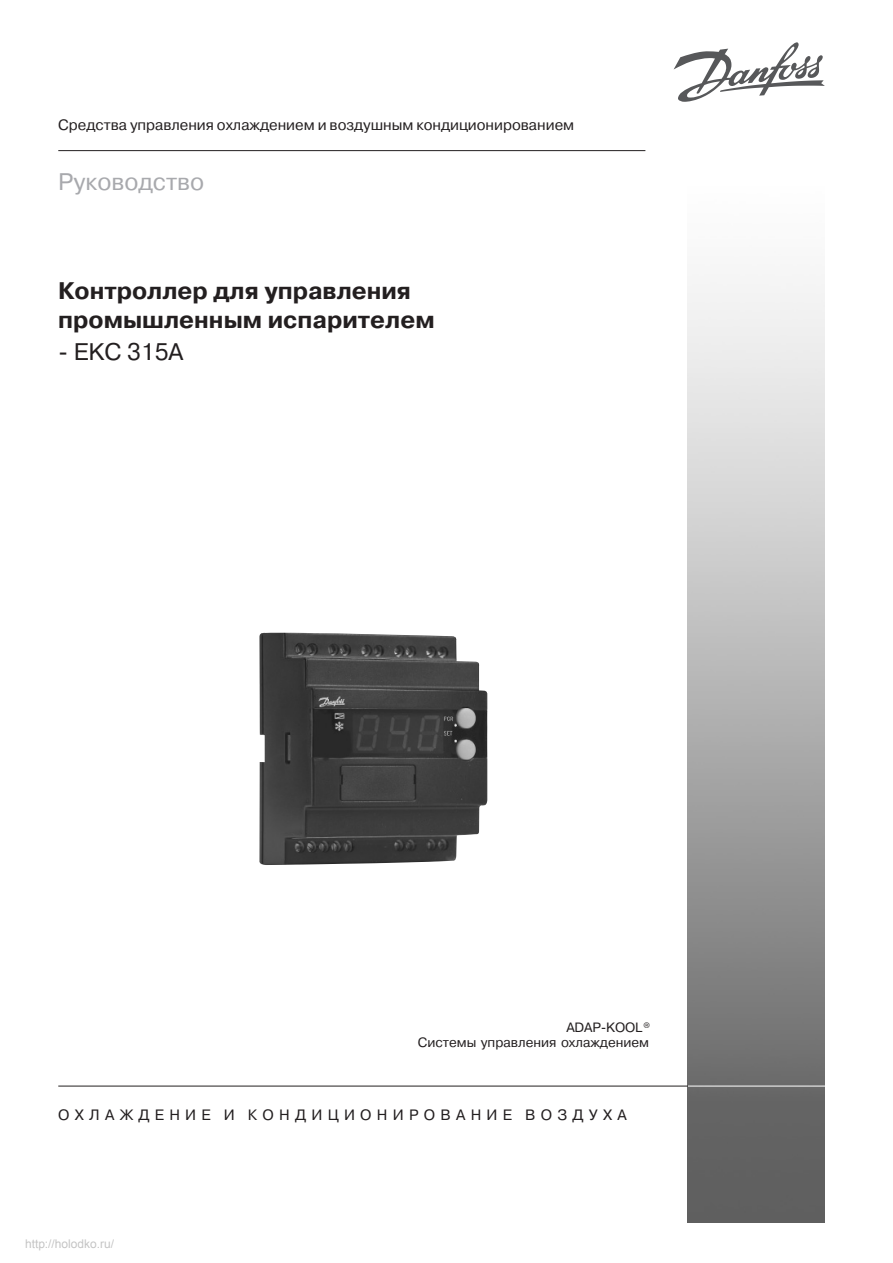
<style>
.page{position:relative;width:893px;height:1263px;background:#fff}
.page>*{position:absolute;margin:0;border:0;box-sizing:border-box;transform-origin:0 0}
.t1{font:700 24px/28.5px "Pragmatica C";color:#231f20}
.t2{font:24px "Pragmatica C";color:#a8a9ad}
.t3{font:24px "Pragmatica C";letter-spacing:-.005em;color:#231f20}
.t4{font:15px "Pragmatica C";color:#231f20}
.t5{font:15px "Pragmatica C";letter-spacing:.35em;color:#231f20}
.t6{font:13.5px/15.1px "Pragmatica C";color:#231f20;text-align:right}
.t7{font:12px "Arial";color:rgb(64 64 64/.31)}
</style>
<div class="page">
<img style="left:688px;top:282px;width:136px;height:940px">
<hr style="left:58px;top:150px;width:587px;height:1px;background:#231f20">
<hr style="left:58px;top:1086px;width:630px;height:1px;background:#231f20">
<hr style="left:688px;top:1086px;width:146px;height:1px;background:#fff">
<svg style="left:673px;top:42px;width:151px;height:60px"></svg>
<img style="left:259px;top:632px;width:229px;height:233px">
<p class="t4" style="left:58px;top:119px;width:517px">Средства управления охлаждением и воздушным кондиционированием</p>
<h1 class="t2" style="left:58px;top:173px;width:147px">Руководство</h1>
<h1 class="t1" style="left:58px;top:279px;width:378px">Контроллер для управления промышленным испарителем</h1>
<h1 class="t3" style="left:58px;top:343px;width:127px">- EKC 315A</h1>
<p class="t6" style="left:418px;top:1021px;width:234px">ADAP-KOOL <sup>®<br></sup>Системы управления охлаждением</p>
<p class="t5" style="left:58px;top:1109px;width:570px">ОХЛАЖДЕНИЕ И КОНДИЦИОНИРОВАНИЕ ВОЗДУХА</p>
<p class="t7" style="left:25px;top:1235px;width:91px">http://holodko.ru/</p>
</div>
